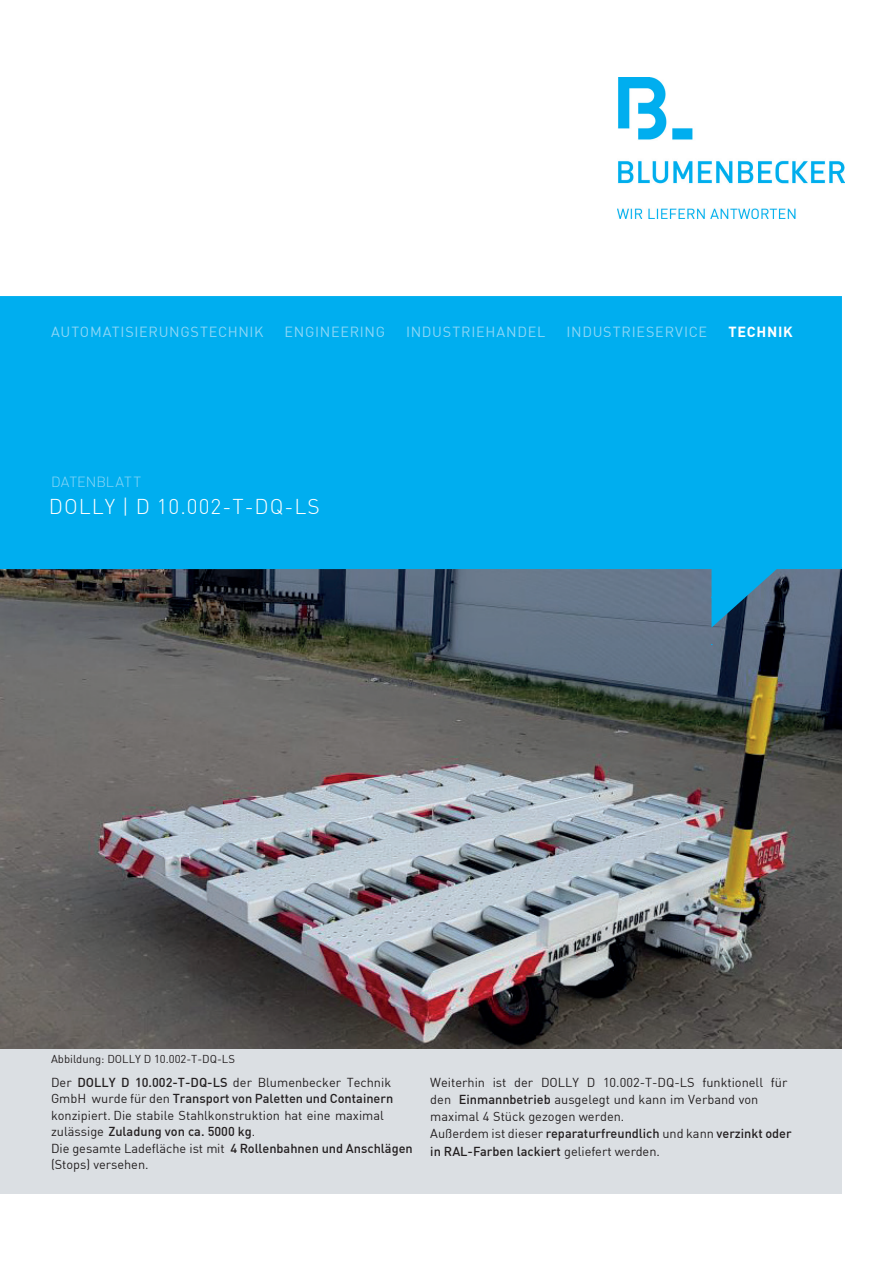
<style>
.page{position:relative;width:893px;height:1263px;background:#fff}
.page>*{position:absolute;margin:0;border:0;box-sizing:border-box;transform-origin:0 0}
.t1{font:300 21px "Blumenbecker DIN Pro";letter-spacing:.05em;color:#fff}
.t2{font:14.4px "Blumenbecker DIN Pro";letter-spacing:.05em;color:#8dd7f7}
.t3{font:300 14.4px "Blumenbecker DIN Pro";color:#8dd7f7}
.t4{font:700 14.4px "Blumenbecker DIN Pro";letter-spacing:.045em;color:#fff}
.t5{font:12.75px/16.5px "Blumenbecker DIN Pro";color:#231f20}
.t6{font:11.25px "Blumenbecker DIN Pro";color:#231f20}
.s1{font-weight:500}
</style>
<div class="page">
<div style="left:0;top:998px;width:842px;height:195px;background:#dbdfe3"></div>
<img style="left:0;top:628px;width:842px;height:421px">
<svg style="left:0;top:296px;width:842px;height:332px;background:#0c9ed6"></svg>
<hr style="left:711px;top:597px;width:33px;height:1px;background:#00aeef">
<img style="left:618px;top:77px;width:226px;height:141px">
<p class="t2" style="left:51px;top:320px;width:214px">AUTOMATISIERUNGSTECHNIK</p>
<p class="t2" style="left:285px;top:320px;width:102px">ENGINEERING</p>
<p class="t2" style="left:406px;top:320px;width:141px">INDUSTRIEHANDEL</p>
<p class="t2" style="left:567px;top:320px;width:142px">INDUSTRIESERVICE</p>
<p class="t4" style="left:729px;top:319px;width:66px">TECHNIK</p>
<p class="t3" style="left:51px;top:471px;width:92px">DATENBLATT</p>
<h1 class="t1" style="left:49px;top:490px;width:272px">DOLLY | D 10.002-T-DQ-LS</h1>
<p class="t6" style="left:51px;top:1050px;width:185px">Abbildung: DOLLY D 10.002-T-DQ-LS</p>
<p class="t5" style="left:51px;top:1072px;width:363px">Der <span class="s1">DOLLY D 10.002-T-DQ-LS</span> der Blumenbecker Technik GmbH wurde für den <span class="s1">Transport von Paletten und Containern </span>konzipiert. Die stabile Stahlkonstruktion hat eine maximal zulässige <span class="s1">Zuladung von ca. 5000 kg</span>.<br>Die gesamte Ladefläche ist mit <span class="s1">4 Rollenbahnen und Anschlägen </span>(Stops) versehen.</p>
<p class="t5" style="left:430px;top:1072px;width:363px;line-height:17.2px">Weiterhin ist der DOLLY D 10.002-T-DQ-LS funktionell für den <span class="s1">Einmannbetrieb</span> ausgelegt und kann im Verband von maximal 4 Stück gezogen werden.<br>Außerdem ist dieser <span class="s1">reparaturfreundlich</span> und kann <span class="s1">verzinkt oder in RAL-Farben lackiert</span> geliefert werden.</p>
</div>
